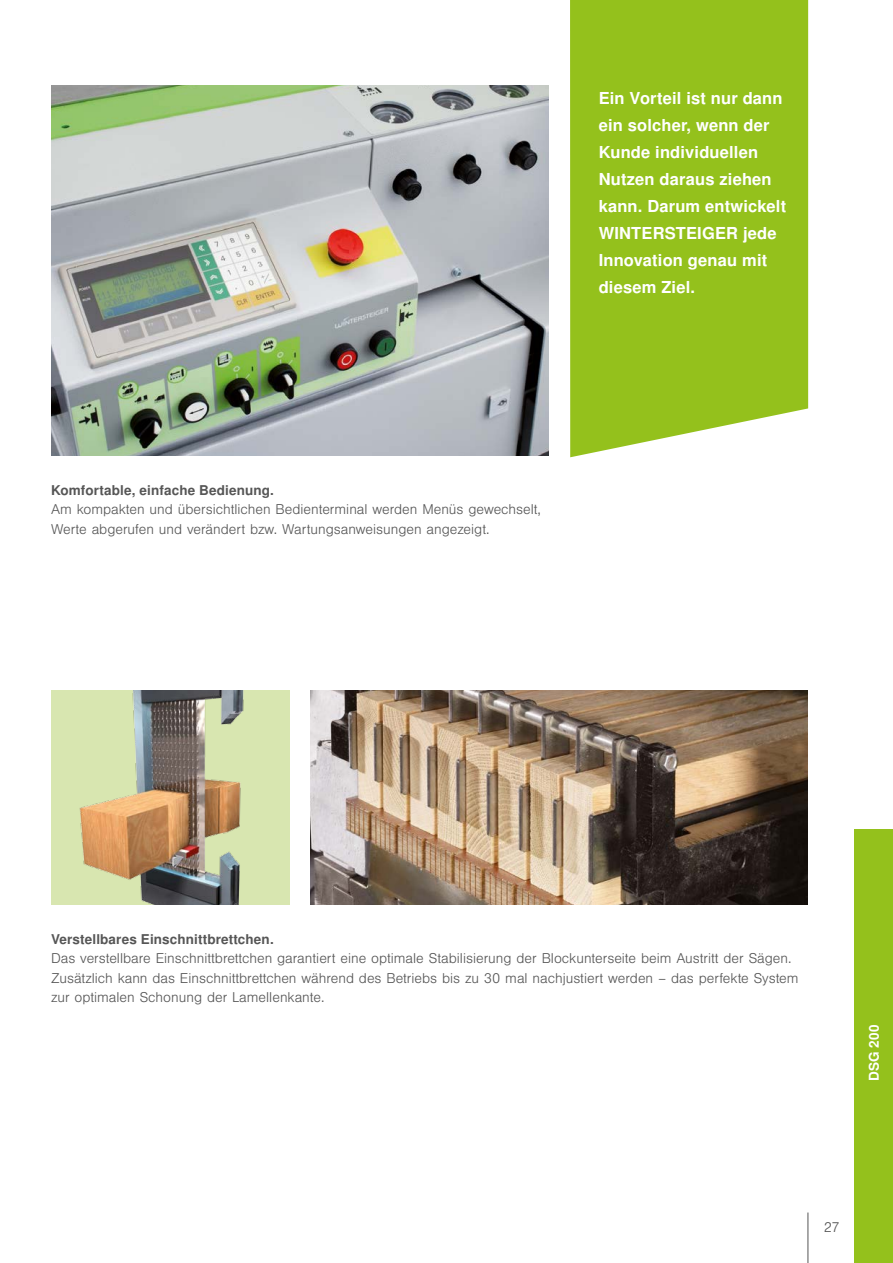
<style>
.page{position:relative;width:893px;height:1263px;background:#fff}
.page>*{position:absolute;margin:0;border:0;box-sizing:border-box;transform-origin:0 0}
.t1{font:700 16.5px/27px "Nimbus San LOT";letter-spacing:.01em;color:#fff}
.t2{font:300 13.5px/19.5px "Nimbus San LOT";color:#565656}
.t3{font:700 13.5px "Nimbus San LOT";letter-spacing:.01em;color:#565656}
.t4{font:700 13.5px "Nimbus San LOT";letter-spacing:.01em;color:#fff}
</style>
<div class="page">
<hr style="left:808px;top:1212px;width:1px;height:51px;background:#565656">
<img style="left:51px;top:85px;width:498px;height:371px">
<div style="left:51px;top:690px;width:238px;height:215px;background:#d8e6b0"></div>
<img style="left:79px;top:690px;width:165px;height:215px">
<img style="left:310px;top:690px;width:498px;height:215px">
<div style="left:855px;top:829px;width:38px;height:434px;background:#94c11c"></div>
<div style="left:570px;top:0;width:238px;height:457px;background:#94c11c"></div>
<p class="t1" style="left:599px;top:86px;width:189px">Ein Vorteil ist nur dann ein solcher, wenn der<br>Kunde individuellen<br>Nutzen daraus ziehen kann. Darum entwickelt<br>WINTERSTEIGER jede<br>Innovation genau mit diesem Ziel.</p>
<p class="t3" style="left:51px;top:482px;width:224px">Komfortable, einfache Bedienung.</p>
<p class="t2" style="left:51px;top:500px;width:491px">Am kompakten und übersichtlichen Bedienterminal werden Menüs gewechselt,<br>Werte abgerufen und verändert bzw. Wartungsanweisungen angezeigt.</p>
<p class="t3" style="left:51px;top:931px;width:224px">Verstellbares Einschnittbrettchen.</p>
<p class="t2" style="left:51px;top:949px;width:749px">Das verstellbare Einschnittbrettchen garantiert eine optimale Stabilisierung der Blockunterseite beim Austritt der Sägen.<br>Zusätzlich kann das Einschnittbrettchen während des Betriebs bis zu 30 mal nachjustiert werden – das perfekte System zur optimalen Schonung der Lamellenkante.</p>
<p class="t4" style="left:866px;top:1081px;width:58px;rotate:-90deg">DSG 200</p>
<p class="t2" style="left:824px;top:1218px;width:18px">27</p>
</div>
